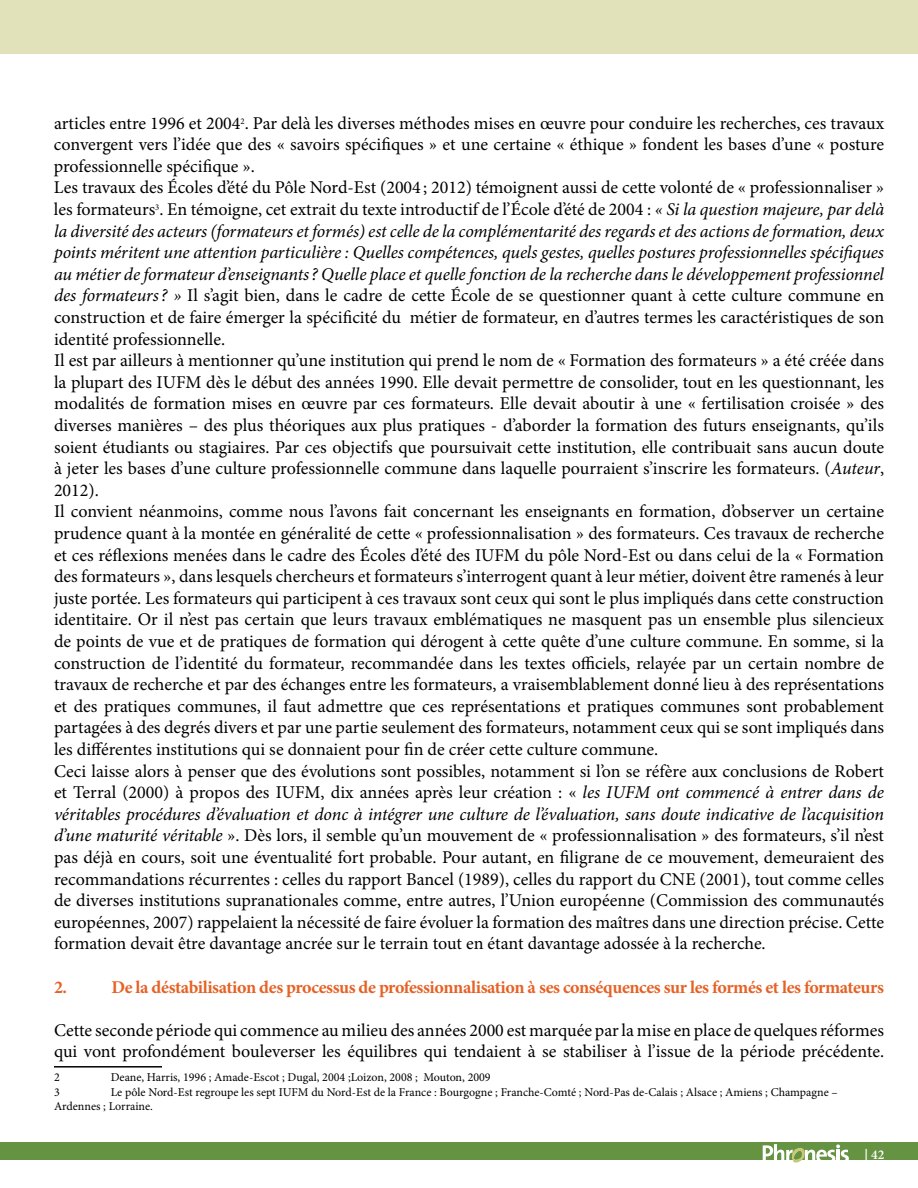
<style>
.page{position:relative;width:918px;height:1188px;background:#fff}
.page>*{position:absolute;margin:0;border:0;box-sizing:border-box;transform-origin:0 0}
.t1{font:18px/21.6px "Minion Pro";color:#000}
.t2{font:700 18px "Minion Pro";letter-spacing:-.02em;color:#e56226}
.t3{font:600 13.5px "Minion Pro";color:#fff}
.t4{font:12px/14.4px "Minion Pro";color:#000}
.s1{font-style:italic}
.s2{font-weight:700}
</style>
<div class="page">
<div style="left:0;top:1143px;width:918px;height:17px;background:#659342"></div>
<svg style="left:763px;top:1144px;width:86px;height:19px"></svg>
<div style="left:0;top:0;width:918px;height:54px;background:#e1e2ba"></div>
<hr style="left:54px;top:1066px;width:108px;height:2px;background:#000">
<p class="t1" style="left:54px;top:112px;width:832px">articles entre 1996 et 2004<sup>2</sup>. Par delà les diverses méthodes mises en œuvre pour conduire les recherches, ces travaux convergent vers l’idée que des « savoirs spécifiques » et une certaine « éthique » fondent les bases d’une « posture professionnelle spécifique ».<br>Les travaux des Écoles d’été du Pôle Nord-Est (2004 ; 2012) témoignent aussi de cette volonté de « professionnaliser » les formateurs<sup>3</sup>. En témoigne, cet extrait du texte introductif de l’École d’été de 2004 : <span class="s1">« Si la question majeure, par delà la diversité des acteurs (formateurs et formés) est celle de la complémentarité des regards et des actions de formation, deux points méritent une attention particulière : Quelles compétences, quels gestes, quelles postures professionnelles spécifiques au métier de formateur d’enseignants? Quelle place et quelle fonction de la recherche dans le développement professionnel des formateurs? »</span> Il s’agit bien, dans le cadre de cette École de se questionner quant à cette culture commune en construction et de faire émerger la spécificité du métier de formateur, en d’autres termes les caractéristiques de son identité professionnelle.<br>Il est par ailleurs à mentionner qu’une institution qui prend le nom de « Formation des formateurs » a été créée dans la plupart des IUFM dès le début des années 1990. Elle devait permettre de consolider, tout en les questionnant, les modalités de formation mises en œuvre par ces formateurs. Elle devait aboutir à une « fertilisation croisée » des diverses manières – des plus théoriques aux plus pratiques - d’aborder la formation des futurs enseignants, qu’ils soient étudiants ou stagiaires. Par ces objectifs que poursuivait cette institution, elle contribuait sans aucun doute à jeter les bases d’une culture professionnelle commune dans laquelle pourraient s’inscrire les formateurs. (<span class="s1">Auteur</span>, 2012).<br>Il convient néanmoins, comme nous l’avons fait concernant les enseignants en formation, d’observer un certaine prudence quant à la montée en généralité de cette « professionnalisation » des formateurs. Ces travaux de recherche et ces réflexions menées dans le cadre des Écoles d’été des IUFM du pôle Nord-Est ou dans celui de la « Formation des formateurs », dans lesquels chercheurs et formateurs s’interrogent quant à leur métier, doivent être ramenés à leur juste portée. Les formateurs qui participent à ces travaux sont ceux qui sont le plus impliqués dans cette construction identitaire. Or il n’est pas certain que leurs travaux emblématiques ne masquent pas un ensemble plus silencieux de points de vue et de pratiques de formation qui dérogent à cette quête d’une culture commune. En somme, si la construction de l’identité du formateur, recommandée dans les textes officiels, relayée par un certain nombre de travaux de recherche et par des échanges entre les formateurs, a vraisemblablement donné lieu à des représentations et des pratiques communes, il faut admettre que ces représentations et pratiques communes sont probablement partagées à des degrés divers et par une partie seulement des formateurs, notamment ceux qui se sont impliqués dans les différentes institutions qui se donnaient pour fin de créer cette culture commune.<br>Ceci laisse alors à penser que des évolutions sont possibles, notamment si l’on se réfère aux conclusions de Robert et Terral (2000) à propos des IUFM, dix années après leur création : « <span class="s1">les IUFM ont commencé à entrer dans de véritables procédures d’évaluation et donc à intégrer une culture de l’évaluation, sans doute indicative de l’acquisition d’une maturité véritable</span> ». Dès lors, il semble qu’un mouvement de « professionnalisation » des formateurs, s’il n’est pas déjà en cours, soit une éventualité fort probable. Pour autant, en filigrane de ce mouvement, demeuraient des recommandations récurrentes : celles du rapport Bancel (1989), celles du rapport du CNE (2001), tout comme celles de diverses institutions supranationales comme, entre autres, l’Union européenne (Commission des communautés européennes, 2007) rappelaient la nécessité de faire évoluer la formation des maîtres dans une direction précise. Cette formation devait être davantage ancrée sur le terrain tout en étant davantage adossée à la recherche.</p>
<p class="t2" style="left:54px;top:974px;width:15px">2.</p>
<p class="t2" style="left:111px;top:974px;width:774px">De la déstabilisation des processus de professionnalisation à ses conséquences sur les formés et les formateurs</p>
<p class="t1" style="left:54px;top:1019px;width:832px">Cette seconde période qui commence au milieu des années 2000 est marquée par la mise en place de quelques réformes qui vont profondément bouleverser les équilibres qui tendaient à se stabiliser à l’issue de la période précédente.</p>
<p class="t4" style="left:54px;top:1070px;width:7px">2</p>
<p class="t4" style="left:111px;top:1070px;width:381px">Deane, Harris, 1996 ; Amade-Escot ; Dugal, 2004 ;Loizon, 2008 ; Mouton, 2009</p>
<p class="t4" style="left:54px;top:1085px;width:7px">3</p>
<p class="t4" style="left:54px;top:1085px;width:785px;text-indent:57px">Le pôle Nord-Est regroupe les sept IUFM du Nord-Est de la France : Bourgogne ; Franche-Comté ; Nord-Pas de-Calais ; Alsace ; Amiens ; Champagne –<br>Ardennes ; Lorraine.</p>
<p class="t3" style="left:865px;top:1145px;width:21px"><span class="s2">|</span> 42</p>
</div>
